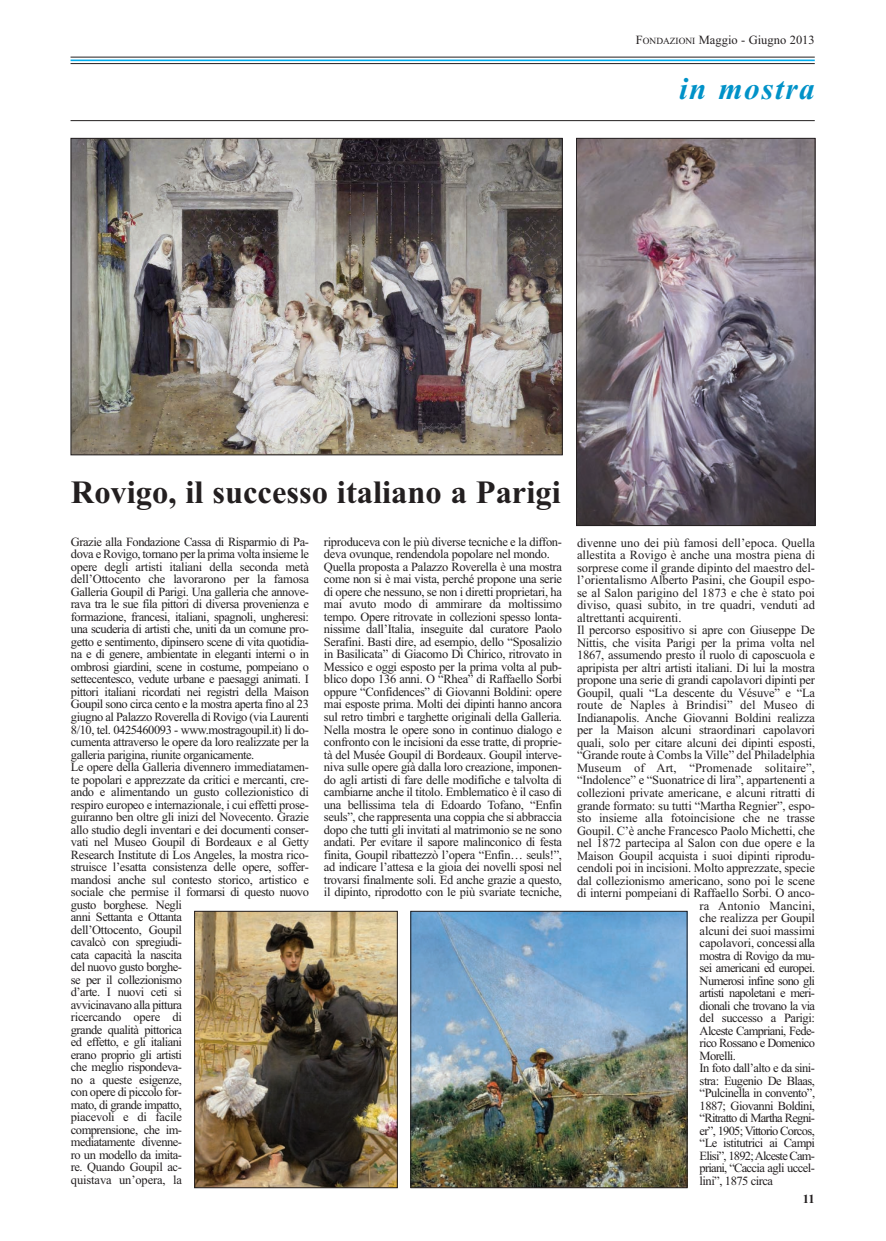
<style>
.page{position:relative;width:886px;height:1241px;background:#fff}
.page>*{position:absolute;margin:0;border:0;box-sizing:border-box;transform-origin:0 0}
.t1{font:700 32.5px "Times New Roman";color:#231f20}
.t2{font:italic 700 31.25px "Times New Roman";letter-spacing:.05em;color:#0092c8}
.t3{font:12.5px/12.5px "Times New Roman";letter-spacing:-.025em;color:#231f20}
.t4{font:12.5px "Times New Roman";color:#231f20}
.t5{font:12.5px "Times New Roman";letter-spacing:-.05em;color:#231f20}
.t6{font:12.5px "Times New Roman";letter-spacing:-.005em;color:#231f20}
.t7{font:12.5px "Times New Roman";letter-spacing:-.06em;color:#231f20}
.t8{font:12.5px "Times New Roman";letter-spacing:.01em;color:#231f20}
.t9{font:12.5px "Times New Roman";letter-spacing:.005em;color:#231f20}
.t10{font:700 12.5px "Times New Roman";color:#231f20}
.s1{font-size:9.38px}
</style>
<div class="page">
<hr style="left:71px;top:60px;width:744px;height:1px;background:#00aeef">
<hr style="left:71px;top:57px;width:744px;height:1px;background:#231f20">
<hr style="left:71px;top:63px;width:744px;height:1px;background:#231f20">
<hr style="left:71px;top:120px;width:744px;height:1px;background:#231f20">
<img style="left:578px;top:140px;width:235px;height:383px">
<div style="left:576px;top:138px;width:239px;height:387px;border:1px solid #231f20"></div>
<img style="left:197px;top:913px;width:198px;height:272px">
<div style="left:195px;top:911px;width:202px;height:276px;border:1px solid #231f20"></div>
<img style="left:73px;top:140px;width:487px;height:313px">
<div style="left:71px;top:138px;width:491px;height:317px;border:1px solid #231f20"></div>
<img style="left:413px;top:913px;width:272px;height:272px">
<div style="left:411px;top:911px;width:276px;height:276px;border:1px solid #231f20"></div>
<p class="t4" style="left:636px;top:35px;width:180px">F<span class="s1">ONDAZIONI</span> Maggio - Giugno 2013</p>
<h2 class="t2" style="left:679px;top:70px;width:137px">in mostra</h2>
<h1 class="t1" style="left:71px;top:473px;width:491px">Rovigo, il successo italiano a Parigi</h1>
<p class="t3" style="left:71px;top:536px;width:240px">Grazie alla Fondazione Cassa di Risparmio di Pa - dova e Rovigo, tornano per la prima volta insieme le opere degli artisti italiani della seconda metà dell’Ottocento che lavorarono per la famosa Galleria Goupil di Parigi. Una galleria che annove&shy;rava tra le sue fila pittori di diversa provenienza e formazione, francesi, italiani, spagnoli, ungheresi: una scuderia di artisti che, uniti da un comune pro&shy;getto e sentimento, dipinsero scene di vita quotidia&shy;na e di genere, ambientate in eleganti interni o in ombrosi giardini, scene in costume, pompeiano o settecentesco, vedute urbane e paesaggi animati. I pittori italiani ricordati nei registri della Maison Goupil sono circa cento e la mostra aperta fino al 23 giugno al Palazzo Roverella di Rovigo (via Laurenti 8/10, tel. 0425460093 - www.mostragoupil.it) li do - cumenta attraverso le opere da loro realizzate per la galleria parigina, riunite organicamente.<br>Le opere della Galleria divennero immediatamen&shy;te popolari e apprezzate da critici e mercanti, cre&shy;ando e alimentando un gusto collezionistico di respiro europeo e internazionale, i cui effetti prose&shy;guiranno ben oltre gli inizi del Novecento. Grazie allo studio degli inventari e dei documenti conser&shy;vati nel Museo Goupil di Bordeaux e al Getty Research Institute di Los Angeles, la mostra rico&shy;struisce l’esatta consistenza delle opere, soffer&shy;mandosi anche sul contesto storico, artistico e sociale che permise il formarsi di questo nuovo gusto borghese. Negli<br>anni Settanta e Ottanta<br>dell’Ottocento, Goupil<br>cavalcò con spregiudi-<br>cata capacità la nascita<br>del nuovo gusto borghe-<br>se per il collezionismo<br>d’arte. I nuovi ceti si<br>avvicinavano alla pittura<br>ricercando opere di<br>grande qualità pittorica<br>ed effetto, e gli italiani<br>erano proprio gli artisti<br>che meglio rispondeva-<br>no a queste esigenze,<br>con opere di piccolo for-<br>mato, di grande impatto,<br>piacevoli e di facile<br>comprensione, che im -<br>mediatamente divenne-<br>ro un modello da imita-<br>re. Quando Goupil ac -<br>quistava un’opera, la</p>
<p class="t3" style="left:324px;top:536px;width:240px">riproduceva con le più diverse tecniche e la diffon&shy;deva ovunque, rendendola popolare nel mondo.<br>Quella proposta a Palazzo Roverella è una mostra come non si è mai vista, perché propone una serie di opere che nessuno, se non i diretti proprietari, ha mai avuto modo di ammirare da moltissimo tempo. Opere ritrovate in collezioni spesso lonta&shy;nissime dall’Italia, inseguite dal curatore Paolo Serafini. Basti dire, ad esempio, dello “Sposalizio in Basilicata” di Giacomo Di Chirico, ritrovato in Messico e oggi esposto per la prima volta al pub&shy;blico dopo 136 anni. O “Rhea” di Raffaello Sorbi oppure “Confidences” di Giovanni Boldini: opere mai esposte prima. Molti dei dipinti hanno ancora sul retro timbri e targhette originali della Galleria.<br>Nella mostra le opere sono in continuo dialogo e confronto con le incisioni da esse tratte, di proprie&shy;tà del Musée Goupil di Bordeaux. Goupil interve&shy;niva sulle opere già dalla loro creazione, imponen&shy;do agli artisti di fare delle modifiche e talvolta di cambiarne anche il titolo. Emblematico è il caso di una bellissima tela di Edoardo Tofano, “Enfin seuls”, che rappresenta una coppia che si abbraccia dopo che tutti gli invitati al matrimonio se ne sono andati. Per evitare il sapore malinconico di festa finita, Goupil ribattezzò l’opera “Enfin… seuls!”, ad indicare l’attesa e la gioia dei novelli sposi nel trovarsi finalmente soli. Ed anche grazie a questo, il dipinto, riprodotto con le più svariate tecniche,</p>
<p class="t4" style="left:577px;top:538px;width:240px">divenne uno dei più famosi dell’epoca. Quella</p>
<p class="t4" style="left:577px;top:550px;width:240px">allestita a Rovigo è anche una mostra piena di</p>
<p class="t4" style="left:577px;top:563px;width:240px">sorprese come il grande dipinto del maestro del-</p>
<p class="t4" style="left:577px;top:575px;width:240px">l’orientalismo Alberto Pasini, che Goupil espo-</p>
<p class="t4" style="left:577px;top:588px;width:240px">se al Salon parigino del 1873 e che è stato poi</p>
<p class="t4" style="left:577px;top:600px;width:240px">diviso, quasi subito, in tre quadri, venduti ad</p>
<p class="t4" style="left:577px;top:613px;width:106px">altrettanti acquirenti.</p>
<p class="t3" style="left:577px;top:625px;width:240px">Il percorso espositivo si apre con Giuseppe De</p>
<p class="t3" style="left:577px;top:637px;width:240px">Nittis, che visita Parigi per la prima volta nel</p>
<p class="t3" style="left:577px;top:650px;width:240px">1867, assumendo presto il ruolo di caposcuola e</p>
<p class="t3" style="left:577px;top:662px;width:240px">apripista per altri artisti italiani. Di lui la mostra</p>
<p class="t3" style="left:577px;top:675px;width:240px">propone una serie di grandi capolavori dipinti per</p>
<p class="t3" style="left:577px;top:687px;width:240px">Goupil, quali “La descente du Vésuve” e “La</p>
<p class="t9" style="left:577px;top:700px;width:240px">route de Naples à Brindisi” del Museo di</p>
<p class="t3" style="left:577px;top:712px;width:240px">Indianapolis. Anche Giovanni Boldini realizza</p>
<p class="t6" style="left:577px;top:725px;width:240px">per la Maison alcuni straordinari capolavori</p>
<p class="t3" style="left:577px;top:737px;width:240px">quali, solo per citare alcuni dei dipinti esposti,</p>
<p class="t3" style="left:577px;top:750px;width:240px">“Grande route à Combs la Ville” del Philadelphia</p>
<p class="t8" style="left:577px;top:763px;width:240px">Museum of Art, “Promenade solitaire”,</p>
<p class="t3" style="left:577px;top:775px;width:240px">“Indolence” e “Suonatrice di lira”, appartenenti a</p>
<p class="t3" style="left:577px;top:787px;width:240px">collezioni private americane, e alcuni ritratti di</p>
<p class="t3" style="left:577px;top:800px;width:240px">grande formato: su tutti “Martha Regnier”, espo-</p>
<p class="t6" style="left:577px;top:813px;width:240px">sto insieme alla fotoincisione che ne trasse</p>
<p class="t3" style="left:577px;top:825px;width:240px">Goupil. C’è anche Francesco Paolo Michetti, che</p>
<p class="t3" style="left:577px;top:837px;width:240px">nel 1872 partecipa al Salon con due opere e la</p>
<p class="t3" style="left:577px;top:850px;width:240px">Maison Goupil acquista i suoi dipinti riprodu-</p>
<p class="t3" style="left:577px;top:862px;width:240px">cendoli poi in incisioni. Molto apprezzate, specie</p>
<p class="t3" style="left:577px;top:875px;width:240px">dal collezionismo americano, sono poi le scene</p>
<p class="t3" style="left:577px;top:887px;width:240px">di interni pompeiani di Raffaello Sorbi. O anco-</p>
<p class="t8" style="left:700px;top:900px;width:117px">ra Antonio Mancini,</p>
<p class="t3" style="left:700px;top:912px;width:117px">che realizza per Goupil</p>
<p class="t3" style="left:700px;top:925px;width:117px">alcuni dei suoi massimi</p>
<p class="t3" style="left:700px;top:937px;width:117px">capolavori, concessi alla</p>
<p class="t5" style="left:700px;top:950px;width:117px">mostra di Rovigo da mu -</p>
<p class="t5" style="left:700px;top:963px;width:117px">sei americani ed europei.</p>
<p class="t5" style="left:700px;top:975px;width:117px">Nu merosi infine sono gli</p>
<p class="t5" style="left:700px;top:988px;width:117px">artisti napoletani e meri-</p>
<p class="t5" style="left:700px;top:1000px;width:117px">dionali che trovano la via</p>
<p class="t3" style="left:700px;top:1012px;width:117px">del successo a Parigi:</p>
<p class="t5" style="left:700px;top:1025px;width:117px">Alceste Cam priani, Fede -</p>
<p class="t5" style="left:700px;top:1038px;width:117px">ri co Ros sa no e Domenico</p>
<p class="t5" style="left:700px;top:1050px;width:38px">Morelli.</p>
<p class="t3" style="left:700px;top:1062px;width:117px">In foto dall’alto e da sini-</p>
<p class="t3" style="left:700px;top:1075px;width:117px">stra: Eugenio De Blaas,</p>
<p class="t3" style="left:700px;top:1087px;width:117px">“Pulcinella in convento”,</p>
<p class="t3" style="left:700px;top:1100px;width:117px">1887; Giovanni Bol dini,</p>
<p class="t7" style="left:700px;top:1113px;width:117px">“Ritratto di Martha Re gni -</p>
<p class="t7" style="left:700px;top:1125px;width:117px">er”, 1905; Vittorio Cor cos,</p>
<p class="t3" style="left:700px;top:1137px;width:117px">“Le istitutrici ai Campi</p>
<p class="t7" style="left:700px;top:1150px;width:117px">Elisi”, 1892; Al ceste Cam -</p>
<p class="t3" style="left:700px;top:1162px;width:117px">priani, “Cac cia agli uccel-</p>
<p class="t3" style="left:700px;top:1175px;width:75px">lini”, 1875 circa</p>
<p class="t10" style="left:803px;top:1191px;width:13px">11</p>
</div>
